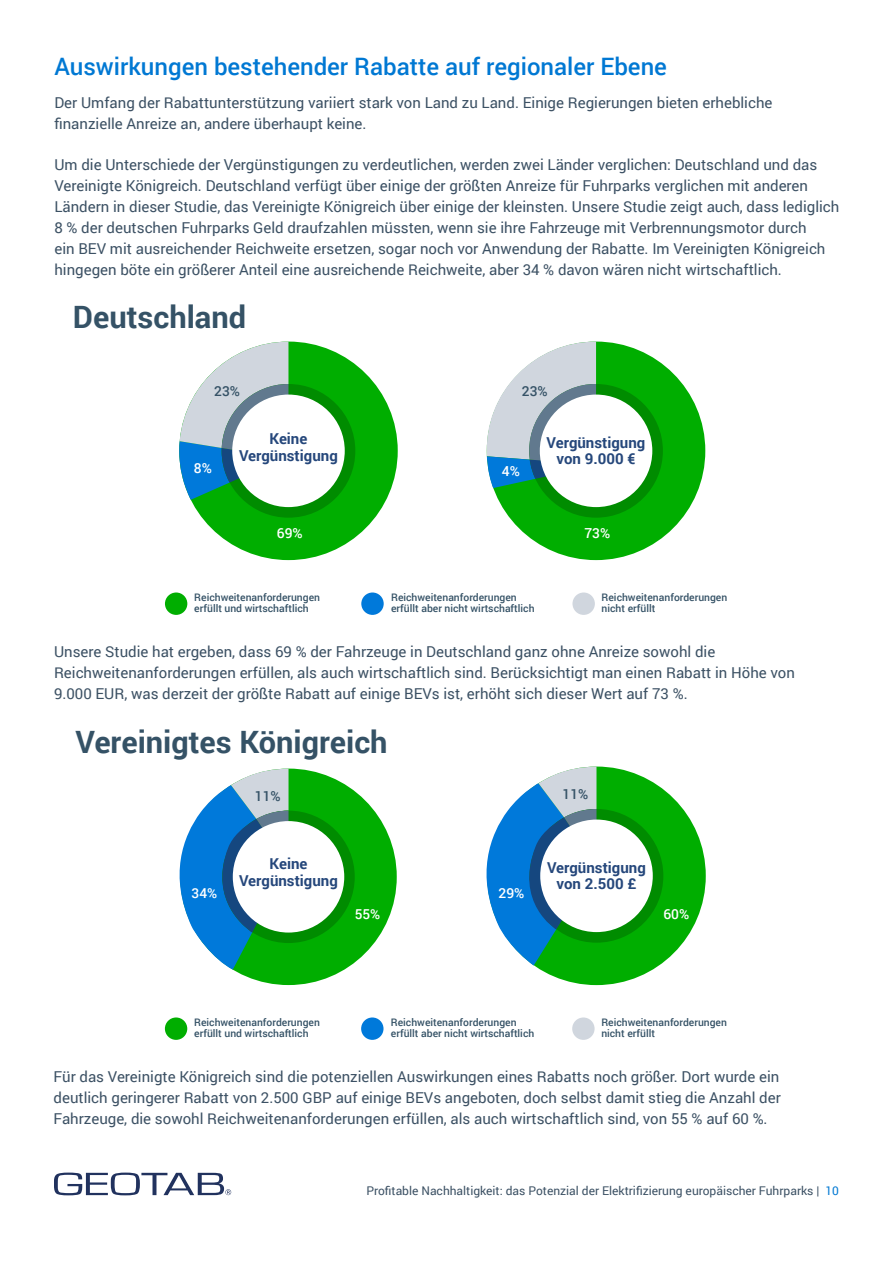
<style>
.page{position:relative;width:893px;height:1263px;background:#fff}
.page>*{position:absolute;margin:0;border:0;box-sizing:border-box;transform-origin:0 0}
.t1{font:700 30.75px "Roboto";color:#355266}
.Heading_3__H3{font:500 24px "Roboto";color:#0078d3}
.Body_Copy__P{font:15px/21px "Roboto";color:#3c5164}
.t2{font:700 15px/16.6px "Roboto";color:#25477b;text-align:center}
.t3{font:500 13.8px "Roboto";color:#fff}
.t4{font:500 13.8px "Roboto";color:#355266}
.t5{font:500 13.65px "Roboto";color:#fff}
.t6{font:12px "Roboto";color:#3c5164}
.t7{font:500 10.35px/10.9px "Roboto";color:#355266}
.s1{color:#0078d3}
</style>
<div class="page">
<svg style="left:54px;top:1172px;width:177px;height:23px"></svg>
<svg style="left:533px;top:789px;width:173px;height:196px;fill:#00ae00"></svg>
<svg style="left:486px;top:766px;width:177px;height:199px"></svg>
<div style="left:540px;top:819px;width:113px;height:113px;background:#fff;border-radius:50%"></div>
<svg style="left:231px;top:791px;width:166px;height:194px;fill:#00ae00"></svg>
<svg style="left:179px;top:768px;width:176px;height:201px"></svg>
<div style="left:233px;top:821px;width:111px;height:111px;background:#fff;border-radius:50%"></div>
<div style="left:165px;top:1017px;width:22px;height:23px;background:#00ae00;border-radius:50%"></div>
<div style="left:572px;top:1017px;width:23px;height:23px;background:#d0d6de;border-radius:50%"></div>
<div style="left:361px;top:1017px;width:22px;height:23px;background:#0079da;border-radius:50%"></div>
<svg style="left:202px;top:364px;width:196px;height:196px;fill:#00ae00"></svg>
<svg style="left:179px;top:342px;width:176px;height:176px"></svg>
<div style="left:232px;top:395px;width:113px;height:112px;background:#fff;border-radius:50%"></div>
<div style="left:165px;top:592px;width:22px;height:23px;background:#00ae00;border-radius:50%"></div>
<div style="left:572px;top:592px;width:23px;height:23px;background:#d0d6de;border-radius:50%"></div>
<div style="left:361px;top:592px;width:23px;height:23px;background:#0079da;border-radius:50%"></div>
<svg style="left:510px;top:364px;width:195px;height:196px;fill:#00ae00"></svg>
<svg style="left:486px;top:341px;width:177px;height:177px"></svg>
<div style="left:540px;top:395px;width:112px;height:112px;background:#fff;border-radius:50%"></div>
<h3 class="Heading_3__H3" style="left:54px;top:49px;width:614px">Auswirkungen bestehender Rabatte auf regionaler Ebene</h3>
<p class="Body_Copy__P" style="left:54px;top:92px;width:720px">Der Umfang der Rabattunterstützung variiert stark von Land zu Land. Einige Regierungen bieten erhebliche finanzielle Anreize an, andere überhaupt keine.</p>
<p class="Body_Copy__P" style="left:54px;top:153px;width:786px">Um die Unterschiede der Vergünstigungen zu verdeutlichen, werden zwei Länder verglichen: Deutschland und das Vereinigte Königreich. Deutschland verfügt über einige der größten Anreize für Fuhrparks verglichen mit anderen Ländern in dieser Studie, das Vereinigte Königreich über einige der kleinsten. Unsere Studie zeigt auch, dass lediglich 8 % der deutschen Fuhrparks Geld draufzahlen müssten, wenn sie ihre Fahrzeuge mit Verbrennungsmotor durch<br>ein BEV mit ausreichender Reichweite ersetzen, sogar noch vor Anwendung der Rabatte. Im Vereinigten Königreich hingegen böte ein größerer Anteil eine ausreichende Reichweite, aber 34 % davon wären nicht wirtschaftlich.</p>
<p class="t1" style="left:73px;top:295px;width:175px">Deutschland</p>
<p class="t4" style="left:214px;top:381px;width:27px">23%</p>
<p class="t4" style="left:522px;top:381px;width:27px">23%</p>
<p class="t3" style="left:194px;top:458px;width:19px">8%</p>
<p class="t2" style="left:239px;top:430px;width:100px">Keine<br>Vergünstigung</p>
<p class="t2" style="left:547px;top:433px;width:100px">Vergünstigung von 9.000 €</p>
<p class="t3" style="left:277px;top:523px;width:27px">69%</p>
<p class="t3" style="left:502px;top:462px;width:19px">4%</p>
<p class="t3" style="left:584px;top:523px;width:27px">73%</p>
<p class="t7" style="left:194px;top:592px;width:127px">Reichweitenanforderungen erfüllt und wirtschaftlich</p>
<p class="t7" style="left:602px;top:592px;width:127px">Reichweitenanforderungen nicht erfüllt</p>
<p class="t7" style="left:391px;top:592px;width:145px">Reichweitenanforderungen erfüllt aber nicht wirtschaftlich</p>
<p class="Body_Copy__P" style="left:54px;top:641px;width:742px">Unsere Studie hat ergeben, dass 69 % der Fahrzeuge in Deutschland ganz ohne Anreize sowohl die<br>Reichweitenanforderungen erfüllen, als auch wirtschaftlich sind. Berücksichtigt man einen Rabatt in Höhe von<br>9.000 EUR, was derzeit der größte Rabatt auf einige BEVs ist, erhöht sich dieser Wert auf 73 %.</p>
<p class="t1" style="left:76px;top:720px;width:314px">Vereinigtes Königreich</p>
<p class="t4" style="left:563px;top:784px;width:27px">11%</p>
<p class="t4" style="left:255px;top:786px;width:27px">11%</p>
<p class="t5" style="left:192px;top:884px;width:27px">34%</p>
<p class="t2" style="left:239px;top:855px;width:100px">Keine<br>Vergünstigung</p>
<p class="t2" style="left:547px;top:858px;width:100px">Vergünstigung von 2.500 £</p>
<p class="t3" style="left:499px;top:883px;width:27px">29%</p>
<p class="t5" style="left:355px;top:905px;width:27px">55%</p>
<p class="t3" style="left:663px;top:904px;width:27px">60%</p>
<p class="t7" style="left:391px;top:1017px;width:145px">Reichweitenanforderungen erfüllt aber nicht wirtschaftlich</p>
<p class="Body_Copy__P" style="left:54px;top:1066px;width:729px;text-align:justify">Für das Vereinigte Königreich sind die potenziellen Auswirkungen eines Rabatts noch größer. Dort wurde ein deutlich geringerer Rabatt von 2.500 GBP auf einige BEVs angeboten, doch selbst damit stieg die Anzahl der Fahrzeuge, die sowohl Reichweitenanforderungen erfüllen, als auch wirtschaftlich sind, von 55 % auf 60 %.</p>
<p class="t7" style="left:194px;top:1017px;width:127px">Reichweitenanforderungen erfüllt und wirtschaftlich</p>
<p class="t7" style="left:601px;top:1017px;width:127px">Reichweitenanforderungen nicht erfüllt</p>
<p class="t6" style="left:366px;top:1182px;width:474px">Profitable Nachhaltigkeit: das Potenzial der Elektrifizierung europäischer Fuhrparks | <span class="s1">10</span></p>
</div>
